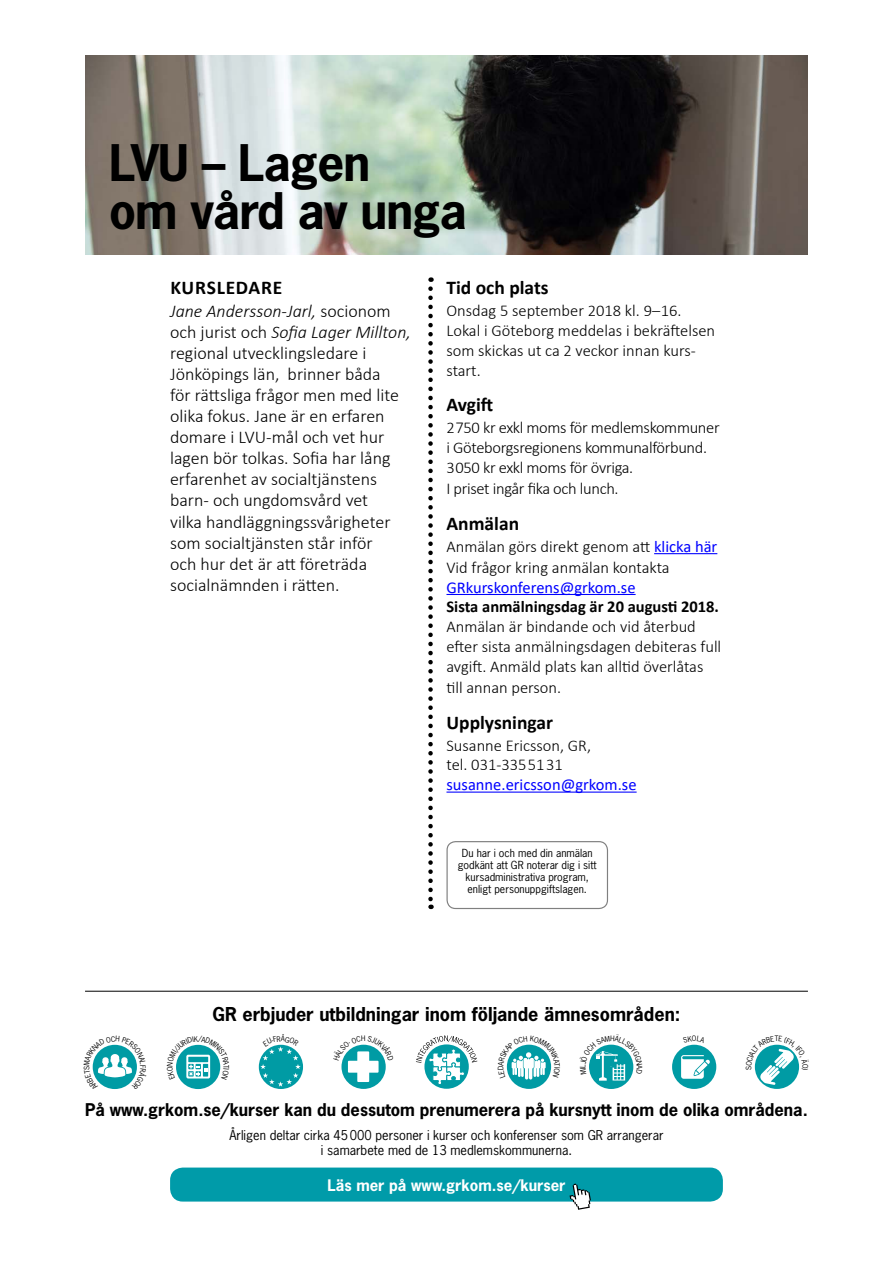
<style>
.page{position:relative;width:893px;height:1263px;background:#fff}
.page>*{position:absolute;margin:0;border:0;box-sizing:border-box;transform-origin:0 0}
.t1{font:700 47.4px/48px "News Gothic";letter-spacing:-.02em;color:#000}
.t2{font:700 19.5px "Calibri";color:#000}
.t3{font:700 19.5px "Calibri";letter-spacing:.04em;color:#000}
.t4{font:300 18px/21px "Calibri";color:#000}
.t5{font:700 18px "News Gothic";color:#000}
.t6{font:300 16.5px/19.8px "Calibri";color:#000}
.t7{font:300 16.5px/20.2px "Calibri";letter-spacing:-.02em;color:#000}
.t8{font:700 16.5px "News Gothic";color:#000}
.t9{font:16.5px "Calibri";color:#00f}
.t10{font:700 16.5px "Calibri";color:#000}
.t11{font:700 15px "News Gothic";color:#fff}
.t12{font:12.75px/15px "News Gothic";color:#000;text-align:center}
.t13{font:10.5px/12px "News Gothic";color:#000;text-align:center}
.s1{font-style:italic}
.s2{font-weight:400;color:#00f}
</style>
<div class="page">
<img style="left:85px;top:55px;width:723px;height:199px">
<hr style="left:654px;top:553px;width:63px;height:1px;background:#00f">
<hr style="left:446px;top:594px;width:190px;height:1px;background:#00f">
<hr style="left:446px;top:791px;width:191px;height:2px;background:#00f">
<div style="left:446px;top:841px;width:162px;height:68px;border:1px solid #000;border-radius:9px"></div>
<hr style="left:85px;top:991px;width:723px;height:1px;background:#000">
<div style="left:170px;top:1167px;width:553px;height:34px;background:#009ba9;border-radius:13px"></div>
<svg style="left:570px;top:1183px;width:21px;height:27px"></svg>
<div style="left:176px;top:1045px;width:44px;height:44px;background:#009ba4;border-radius:50%"></div>
<div style="left:589px;top:1045px;width:44px;height:44px;background:#009ba4;border-radius:50%"></div>
<div style="left:259px;top:1045px;width:44px;height:44px;background:#009ba4;border-radius:50%"></div>
<div style="left:341px;top:1045px;width:45px;height:44px;background:#009ba4;border-radius:50%"></div>
<div style="left:507px;top:1045px;width:44px;height:44px;background:#009ba4;border-radius:50%"></div>
<div style="left:755px;top:1045px;width:44px;height:44px;background:#009ba4;border-radius:50%"></div>
<div style="left:672px;top:1045px;width:44px;height:44px;background:#009ba4;border-radius:50%"></div>
<svg style="left:681px;top:1055px;width:29px;height:24px"></svg>
<svg style="left:424px;top:1044px;width:45px;height:45px"></svg>
<svg style="left:416px;top:1035px;width:61px;height:50px"></svg>
<svg style="left:428px;top:289px;width:5px;height:620px"></svg>
<svg style="left:176px;top:1044px;width:45px;height:36px"></svg>
<svg style="left:589px;top:1044px;width:45px;height:37px"></svg>
<svg style="left:92px;top:1044px;width:45px;height:45px"></svg>
<svg style="left:260px;top:1044px;width:41px;height:43px"></svg>
<svg style="left:341px;top:1044px;width:45px;height:38px"></svg>
<svg style="left:506px;top:1044px;width:46px;height:35px"></svg>
<svg style="left:754px;top:1044px;width:46px;height:41px"></svg>
<h1 class="t1" style="left:109px;top:138px;width:359px">LVU – Lagen<br>om vård av unga</h1>
<p class="t3" style="left:170px;top:274px;width:113px">KURSLEDARE</p>
<p class="t4" style="left:170px;top:301px;width:242px"><span class="s1">Jane Andersson-Jarl,</span> socionom och jurist och <span class="s1">Sofia Lager Millton, </span>regional utvecklingsledare i<br>Jönköpings län, brinner båda<br>för rättsliga frågor men med lite olika fokus. Jane är en erfaren domare i LVU-mål och vet hur lagen bör tolkas. Sofia har lång erfarenhet av socialtjänstens barn- och ungdomsvård vet<br>vilka handläggningssvårigheter som socialtjänsten står inför<br>och hur det är att företräda socialnämnden i rätten.</p>
<p class="t2" style="left:446px;top:274px;width:104px">Tid och plats</p>
<p class="t6" style="left:446px;top:301px;width:270px">Onsdag 5 september 2018 kl. 9–16.<br>Lokal i Göteborg meddelas i bekräftelsen som skickas ut ca 2 veckor innan kurs&shy;start.</p>
<p class="t2" style="left:446px;top:391px;width:48px">Avgift</p>
<p class="t7" style="left:446px;top:418px;width:275px">2 750 kr exkl moms för -medlemskommuner i Göteborgsregionens kommunalförbund.<br>3 050 kr exkl moms för övriga.<br>I priset ingår fika och lunch.</p>
<p class="t2" style="left:446px;top:510px;width:74px">Anmälan</p>
<p class="t6" style="left:446px;top:536px;width:272px;line-height:21px">Anmälan görs direkt genom att <span class="s2">klicka här<br></span>Vid frågor kring anmälan kontakta</p>
<p class="t9" style="left:446px;top:576px;width:191px">GRkurskonferens@grkom.se</p>
<p class="t10" style="left:446px;top:595px;width:274px">Sista anmälningsdag är 20 augusti 2018.</p>
<p class="t6" style="left:446px;top:616px;width:276px;line-height:20.2px">Anmälan är bindande och vid återbud efter sista anmälningsdagen debiteras full avgift. Anmäld plats kan alltid överlåtas till annan person.</p>
<p class="t2" style="left:446px;top:708px;width:108px">Upplysningar</p>
<p class="t6" style="left:446px;top:735px;width:146px">Susanne Ericsson, GR, tel. 031-335 51 31</p>
<p class="t9" style="left:446px;top:773px;width:192px">susanne.ericsson@grkom.se</p>
<p class="t13" style="left:458px;top:847px;width:141px">Du har i och med din anmälan godkänt att GR noterar dig i sitt kursadministrativa program, enligt personuppgiftslagen.</p>
<p class="t5" style="left:213px;top:1002px;width:469px">GR erbjuder utbildningar inom följande ämnesområden:</p>
<p class="t8" style="left:85px;top:1099px;width:724px">På www.grkom.se/kurser kan du dessutom prenumerera på kursnytt inom de olika områdena.</p>
<p class="t12" style="left:229px;top:1127px;width:436px">Årligen deltar cirka 45000 personer i kurser och konferenser som GR arrangerar i samarbete med de 13 medlemskommunerna.</p>
<p class="t11" style="left:327px;top:1175px;width:240px">Läs mer på www.grkom.se/kurser</p>
</div>
